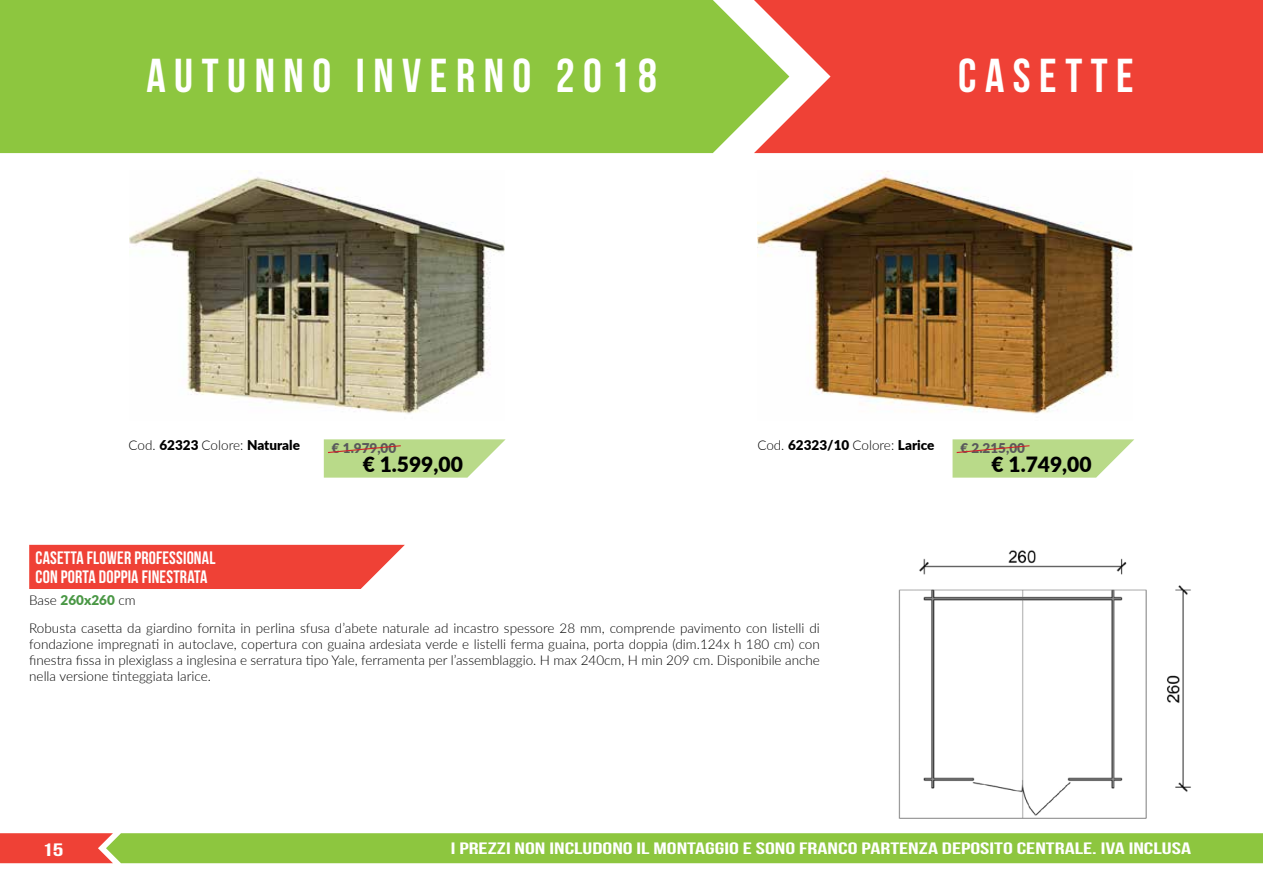
<style>
.page{position:relative;width:1263px;height:893px;background:#fff}
.page>*{position:absolute;margin:0;border:0;box-sizing:border-box;transform-origin:0 0}
.t1{font:47.55px "Bebas Neue";letter-spacing:.18em;color:#fff}
.t2{font:900 21px "Lato";color:#000}
.t3{font:18px/19.5px "Bebas Neue";letter-spacing:.01em;color:#fff}
.t4{font:18px "Bebas Neue";letter-spacing:.01em;color:#fff;scale:1.5 1}
.t5{font:16.5px "Bebas Neue";color:#fff;scale:1.5 1}
.t6{font:300 13.5px/16.2px "Lato";color:#000}
.t7{font:900 13.5px "Lato";color:#000}
.t8{font:900 13.5px "Lato";color:#58595b}
.s1{font-weight:300}
.s2{font-weight:900;color:#499744}
</style>
<div class="page">
<div style="left:0;top:0;width:754px;height:153px;background:#8dc63f"></div>
<svg style="left:754px;top:0;width:509px;height:153px;background:#ee4e42"></svg>
<svg style="left:0;top:833px;width:1263px;height:30px;background:#96bb40"></svg>
<div style="left:29px;top:545px;width:376px;height:44px;background:#ef4136"></div>
<img style="left:129px;top:171px;width:376px;height:243px">
<svg style="left:324px;top:439px;width:182px;height:39px;background:#c1dc96"></svg>
<img style="left:757px;top:171px;width:376px;height:243px">
<svg style="left:952px;top:439px;width:182px;height:39px;background:#c1dc96"></svg>
<img style="left:898px;top:550px;width:293px;height:269px">
<h1 class="t1" style="left:146px;top:49px;width:512px">AUTUNNO INVERNO 2018</h1>
<h1 class="t1" style="left:958px;top:49px;width:177px">CASETTE</h1>
<p class="t7" style="left:129px;top:435px;width:173px"><span class="s1">Cod.</span> 62323 <span class="s1">Colore:</span> Naturale</p>
<p class="t8" style="left:332px;top:438px;width:66px">€ 1.979,00</p>
<h2 class="t2" style="left:363px;top:449px;width:102px">€ 1.599,00</h2>
<p class="t7" style="left:757px;top:435px;width:179px"><span class="s1">Cod.</span> 62323/10 <span class="s1">Colore:</span> Larice</p>
<p class="t8" style="left:961px;top:438px;width:66px">€ 2.215,00</p>
<h2 class="t2" style="left:991px;top:449px;width:102px">€ 1.749,00</h2>
<h3 class="t3" style="left:36px;top:548px;width:181px">CASETTA FLOWER PROFESSIONAL<br>CON PORTA DOPPIA FINESTRATA</h3>
<p class="t6" style="left:29px;top:586px;width:792px;line-height:27.2px">Base <span class="s2">260x260</span> cm<br>Robusta casetta da giardino fornita in perlina sfusa d’abete naturale ad incastro spessore 28 mm, comprende pavimento con listelli di</p>
<p class="t6" style="left:29px;top:635px;width:792px;text-align:justify">fondazione impregnati in autoclave, copertura con guaina ardesiata verde e listelli ferma guaina, porta doppia (dim.124x h 180 cm) con finestra fissa in plexiglass a inglesina e serratura tipo Yale, ferramenta per l’assemblaggio. H max 240cm, H min 209 cm. Disponibile anche nella versione tinteggiata larice.</p>
<h3 class="t4" style="left:42px;top:840px;width:16px">15</h3>
<p class="t5" style="left:451px;top:839px;width:495px">I PREZZI NON INCLUDONO IL MONTAGGIO E SONO FRANCO PARTENZA DEPOSITO CENTRALE. IVA INCLUSA</p>
</div>
